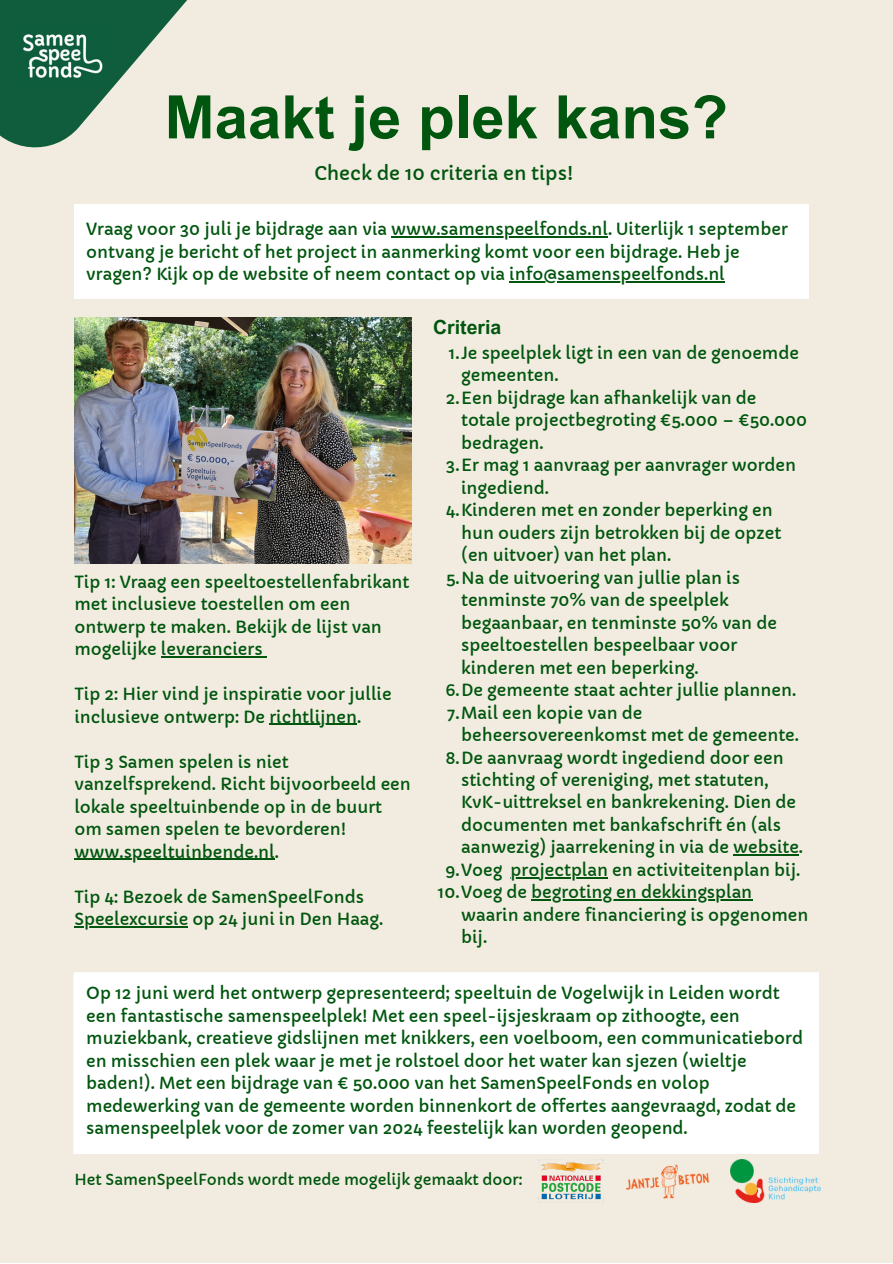
<style>
.page{position:relative;width:893px;height:1264px;background:#fff}
.page>*{position:absolute;margin:0;border:0;box-sizing:border-box;transform-origin:0 0}
.t1{font:700 60px "Arial MT Pro";color:#00560e}
.t2{font:700 19.5px "Arial MT Pro";color:#00560e}
.t3{font:18.75px "Capriola";color:#00560e}
.t4{font:16.5px/22.5px "Capriola";color:#00560e}
.t5{font:15px "Capriola";color:#00560e}
</style>
<div class="page">
<div style="left:0;top:0;width:892px;height:1262px;background:#f2ece0"></div>
<div style="left:74px;top:204px;width:734px;height:95px;background:#fff"></div>
<svg style="left:0;top:0;width:187px;height:147px;fill:#0f5d3d"></svg>
<img style="left:15px;top:22px;width:90px;height:67px">
<img style="left:74px;top:318px;width:338px;height:245px">
<div style="left:73px;top:972px;width:745px;height:181px;background:#fff"></div>
<img style="left:619px;top:1150px;width:96px;height:49px">
<img style="left:730px;top:1159px;width:90px;height:43px">
<img style="left:538px;top:1159px;width:65px;height:43px">
<hr style="left:391px;top:237px;width:217px;height:1px;background:#00560e">
<hr style="left:509px;top:281px;width:215px;height:2px;background:#00560e">
<hr style="left:161px;top:656px;width:101px;height:1px;background:#00560e">
<hr style="left:269px;top:723px;width:88px;height:2px;background:#00560e">
<hr style="left:74px;top:858px;width:201px;height:1px;background:#00560e">
<hr style="left:74px;top:926px;width:114px;height:1px;background:#00560e">
<hr style="left:733px;top:854px;width:65px;height:1px;background:#00560e">
<hr style="left:510px;top:877px;width:98px;height:1px;background:#00560e">
<hr style="left:542px;top:899px;width:210px;height:1px;background:#00560e">
<p class="t1" style="left:165px;top:95px;width:565px">Maakt je plek kans?</p>
<p class="t3" style="left:314px;top:162px;width:260px">Check de 10 criteria en tips!</p>
<p class="t4" style="left:86px;top:218px;width:703px">Vraag voor 30 juli je bijdrage aan via www.samenspeelfonds.nl. Uiterlijk 1 september ontvang je bericht of het project in aanmerking komt voor een bijdrage. Heb je vragen? Kijk op de website of neem contact op via info@samenspeelfonds.nl</p>
<p class="t4" style="left:74px;top:570px;width:336px">Tip 1: Vraag een speeltoestellenfabrikant met inclusieve toestellen om een ontwerp te maken. Bekijk de lijst van mogelijke leveranciers</p>
<p class="t4" style="left:74px;top:683px;width:319px">Tip 2: Hier vind je inspiratie voor jullie inclusieve ontwerp: De richtlijnen.</p>
<p class="t4" style="left:74px;top:750px;width:338px">Tip 3 Samen spelen is niet vanzelfsprekend. Richt bijvoorbeeld een lokale speeltuinbende op in de buurt om samen spelen te bevorderen! www.speeltuinbende.nl.</p>
<p class="t4" style="left:74px;top:885px;width:310px">Tip 4: Bezoek de SamenSpeelFonds<br>Speelexcursie op 24 juni in Den Haag.</p>
<p class="t2" style="left:433px;top:320px;width:70px">Criteria</p>
<p class="t4" style="left:461px;top:341px;width:339px;text-indent:-13px">1.Je speelplek ligt in een van de genoemde gemeenten.</p>
<p class="t4" style="left:461px;top:386px;width:347px;text-indent:-15px">2.Een bijdrage kan afhankelijk van de totale projectbegroting €5.000 – €50.000 bedragen.</p>
<p class="t4" style="left:461px;top:454px;width:336px;text-indent:-15px">3.Er mag 1 aanvraag per aanvrager worden ingediend.</p>
<p class="t4" style="left:461px;top:499px;width:321px;text-indent:-15px">4.Kinderen met en zonder beperking en hun ouders zijn betrokken bij de opzet (en uitvoer) van het plan.</p>
<p class="t4" style="left:461px;top:566px;width:317px;text-indent:-15px">5.Na de uitvoering van jullie plan is tenminste 70% van de speelplek begaanbaar, en tenminste 50% van de speeltoestellen bespeelbaar voor kinderen met een beperking.</p>
<p class="t4" style="left:446px;top:679px;width:352px">6.De gemeente staat achter jullie plannen.</p>
<p class="t4" style="left:461px;top:701px;width:339px;text-indent:-14px">7.Mail een kopie van de beheersovereenkomst met de gemeente.</p>
<p class="t4" style="left:461px;top:746px;width:343px;text-indent:-15px">8.De aanvraag wordt ingediend door een stichting of vereniging, met statuten, KvK-uittreksel en bankrekening. Dien de documenten met bankafschrift én (als aanwezig) jaarrekening in via de website.</p>
<p class="t4" style="left:446px;top:859px;width:356px">9.Voeg projectplan en activiteitenplan bij.</p>
<p class="t4" style="left:461px;top:881px;width:349px;text-indent:-24px">10.Voeg de begroting en dekkingsplan waarin andere financiering is opgenomen bij.</p>
<p class="t4" style="left:86px;top:982px;width:718px">Op 12 juni werd het ontwerp gepresenteerd; speeltuin de Vogelwijk in Leiden wordt een fantastische samenspeelplek! Met een speel-ijsjeskraam op zithoogte, een muziekbank, creatieve gidslijnen met knikkers, een voelboom, een communicatiebord en misschien een plek waar je met je rolstoel door het water kan sjezen (wieltje baden!). Met een bijdrage van € 50.000 van het SamenSpeelFonds en volop medewerking van de gemeente worden binnenkort de offertes aangevraagd, zodat de samenspeelplek voor de zomer van 2024 feestelijk kan worden geopend.</p>
<p class="t5" style="left:74px;top:1170px;width:449px">Het SamenSpeelFonds wordt mede mogelijk gemaakt door:</p>
</div>
